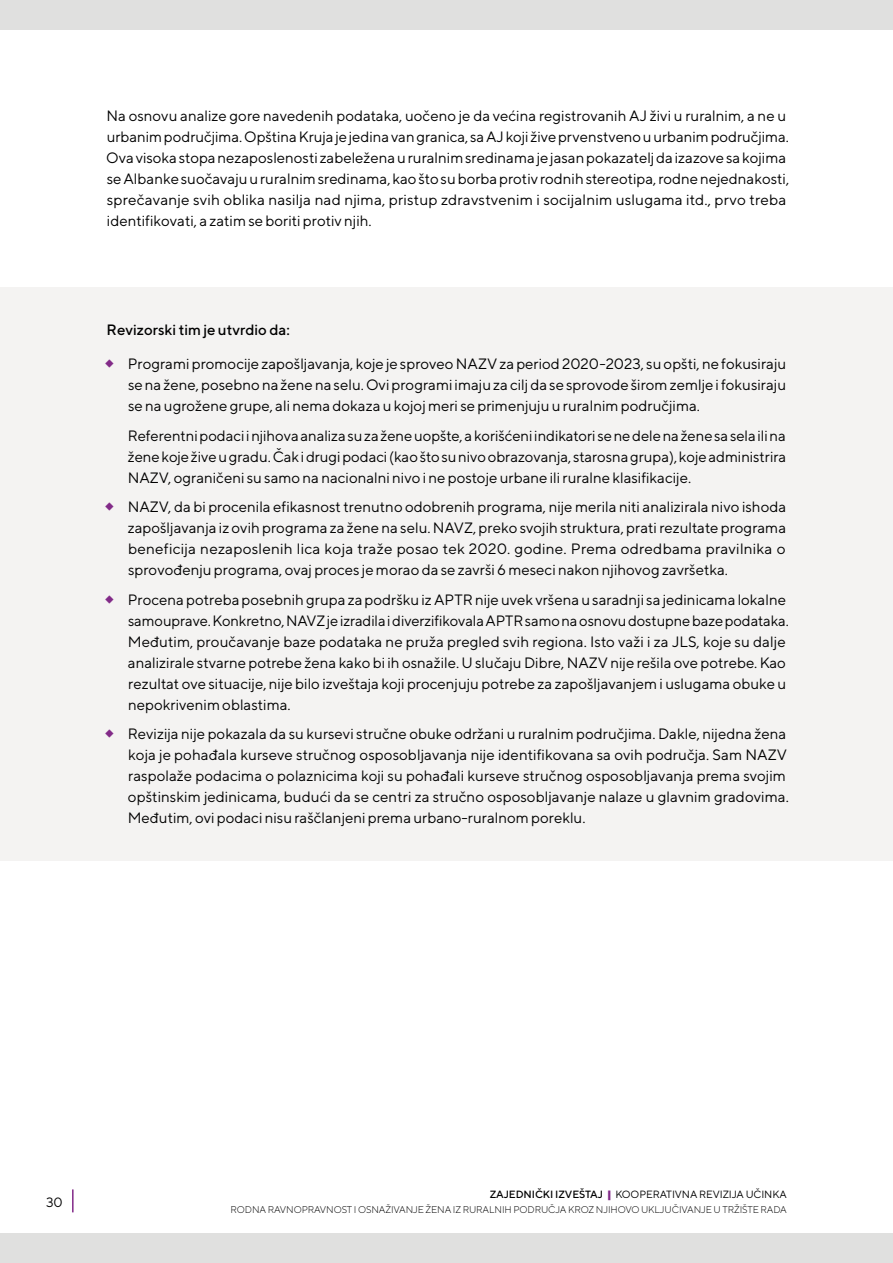
<style>
.page{position:relative;width:893px;height:1263px;background:#fff}
.page>*{position:absolute;margin:0;border:0;box-sizing:border-box;transform-origin:0 0}
.Bullet{font:15px/21px "TT Norms";color:#000}
.t1{font:500 15px "TT Norms";color:#000}
.t2{font:13.5px "TT Norms";color:#000}
.t3{font:10.5px "TT Norms";letter-spacing:-.01em;color:#000}
.t4{font:300 9.75px "TT Norms";letter-spacing:-.01em;color:#000}
.s1{font-weight:500}
.s2{font-weight:900;color:#822a88}
</style>
<div class="page">
<div style="left:0;top:1233px;width:893px;height:30px;background:#e0e0df"></div>
<div style="left:0;top:0;width:893px;height:30px;background:#e0e0df"></div>
<hr style="left:72px;top:1189px;width:2px;height:23px;background:#822a88">
<div style="left:0;top:288px;width:893px;height:573px;background:#f4f3f2"></div>
<p class="Bullet" style="left:107px;top:105px;width:684px">Na osnovu analize gore navedenih podataka, uočeno je da većina registrovanih AJ živi u ruralnim, a ne u urbanim područjima. Opština Kruja je jedina van granica, sa AJ koji žive prvenstveno u urbanim područjima.</p>
<p class="Bullet" style="left:106px;top:147px;width:685px">Ova visoka stopa nezaposlenosti zabeležena u ruralnim sredinama je jasan pokazatelj da izazove sa kojima se Albanke suočavaju u ruralnim sredinama, kao što su borba protiv rodnih stereotipa, rodne nejednakosti, sprečavanje svih oblika nasilja nad njima, pristup zdravstvenim i socijalnim uslugama itd., prvo treba identifikovati, a zatim se boriti protiv njih.</p>
<p class="t1" style="left:107px;top:321px;width:185px">Revizorski tim je utvrdio da:</p>
<p class="Bullet" style="left:128px;top:353px;width:660px;text-align:justify">Programi promocije zapošljavanja, koje je sproveo NAZV za period 2020-2023, su opšti, ne fokusiraju se na žene, posebno na žene na selu. Ovi programi imaju za cilj da se sprovode širom zemlje i fokusiraju se na ugrožene grupe, ali nema dokaza u kojoj meri se primenjuju u ruralnim područjima.</p>
<p class="Bullet" style="left:128px;top:424px;width:660px;text-align:justify">Referentni podaci i njihova analiza su za žene uopšte, a korišćeni indikatori se ne dele na žene sa sela ili na žene koje žive u gradu. Čak i drugi podaci (kao što su nivo obrazovanja, starosna grupa), koje administrira NAZV, ograničeni su samo na nacionalni nivo i ne postoje urbane ili ruralne klasifikacije.</p>
<p class="Bullet" style="left:128px;top:496px;width:660px;text-align:justify">NAZV, da bi procenila efikasnost trenutno odobrenih programa, nije merila niti analizirala nivo ishoda zapošljavanja iz ovih programa za žene na selu. NAVZ, preko svojih struktura, prati rezultate programa beneficija nezaposlenih lica koja traže posao tek 2020. godine. Prema odredbama pravilnika o sprovođenju programa, ovaj proces je morao da se završi 6 meseci nakon njihovog završetka.</p>
<p class="Bullet" style="left:128px;top:588px;width:662px">Procena potreba posebnih grupa za podršku iz APTR nije uvek vršena u saradnji sa jedinicama lokalne samouprave. Konkretno, NAVZ je izradila i diverzifikovala APTR samo na osnovu dostupne baze podataka.<br>Međutim, proučavanje baze podataka ne pruža pregled svih regiona. Isto važi i za JLS, koje su dalje analizirale stvarne potrebe žena kako bi ih osnažile. U slučaju Dibre, NAZV nije rešila ove potrebe. Kao rezultat ove situacije, nije bilo izveštaja koji procenjuju potrebe za zapošljavanjem i uslugama obuke u nepokrivenim oblastima.</p>
<p class="Bullet" style="left:128px;top:723px;width:663px">Revizija nije pokazala da su kursevi stručne obuke održani u ruralnim područjima. Dakle, nijedna žena koja je pohađala kurseve stručnog osposobljavanja nije identifikovana sa ovih područja. Sam NAZV raspolaže podacima o polaznicima koji su pohađali kurseve stručnog osposobljavanja prema svojim opštinskim jedinicama, budući da se centri za stručno osposobljavanje nalaze u glavnim gradovima.<br>Međutim, ovi podaci nisu raščlanjeni prema urbano-ruralnom poreklu.</p>
<p class="t2" style="left:46px;top:1194px;width:18px">30</p>
<p class="t3" style="left:490px;top:1188px;width:298px"><span class="s1">ZAJEDNIČKI IZVEŠTAJ</span> <span class="s2">|</span> KOOPERATIVNA REVIZIJA UČINKA</p>
<p class="t4" style="left:231px;top:1204px;width:557px">RODNA RAVNOPRAVNOST I OSNAŽIVANJE ŽENA IZ RURALNIH PODRUČJA KROZ NJIHOVO UKLJUČIVANJE U TRŽIŠTE RADA</p>
</div>
